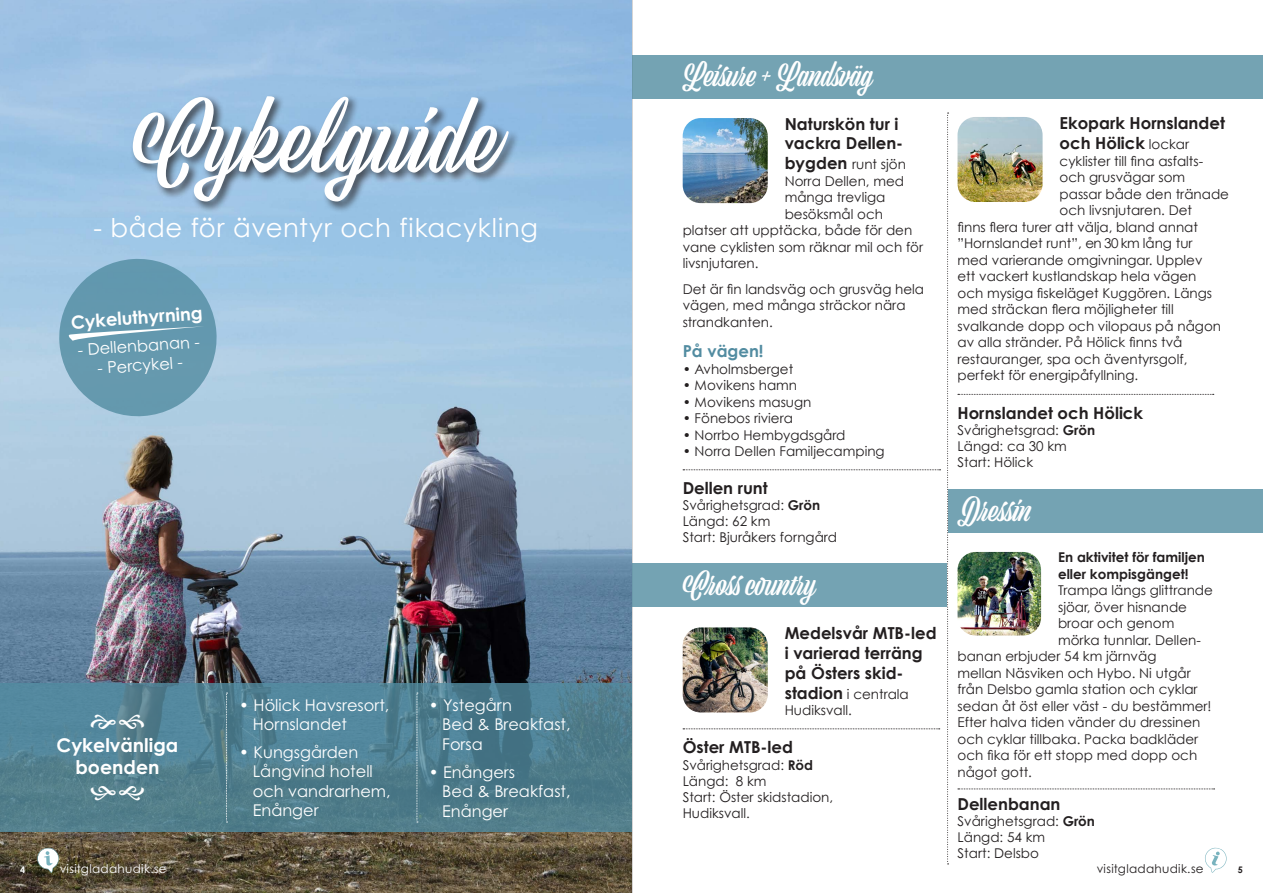
<style>
.page{position:relative;width:1263px;height:893px;background:#fff}
.page>*{position:absolute;margin:0;border:0;box-sizing:border-box;transform-origin:0 0}
.t1{font:90px "Viktor Script";letter-spacing:.035em;color:#fff}
.t2{font:30px "Viktor Script";color:#fff}
.t3{font:30px "Viktor Script";letter-spacing:.025em;color:#fff}
.t4{font:25.95px "Century Gothic";letter-spacing:.025em;color:#fff}
.t5{font:700 18.9px "Century Gothic Pro";color:#fff}
.t6{font:700 18px "Century Gothic Pro";color:#fff}
.t7{font:700 16.5px/19.8px "Century Gothic";color:#231f20}
.t8{font:700 16.5px "Century Gothic Pro";color:#231f20}
.t9{font:700 16.5px "Century Gothic";color:#528ca1}
.t10{font:16.2px "Century Gothic Pro";color:#fff}
.t11{font:13.5px/16.5px "Century Gothic";color:#231f20}
.t12{font:13.5px "Century Gothic Pro";color:#231f20}
.t13{font:12px "Century Gothic Pro";letter-spacing:.025em;color:#231f20}
.t14{font:12px "Century Gothic Pro";letter-spacing:.025em;color:#fff}
.t15{font:700 9px "Century Gothic Pro";color:#231f20}
.t16{font:700 9px "Century Gothic Pro";color:#fff}
.s1{font-weight:700;font-size:16.5px}
.s2{font-family:"Century Gothic";font-weight:700}
.s3{font-weight:700}
.s4{font-weight:400;font-size:13.5px}
</style>
<div class="page">
<hr style="left:631px;top:0;width:1px;height:893px;background:#231f20">
<svg style="left:1205px;top:847px;width:22px;height:26px"></svg>
<div style="left:948px;top:490px;width:315px;height:43px;background:#74a3b3"></div>
<div style="left:631px;top:563px;width:316px;height:43px;background:#74a3b3"></div>
<div style="left:631px;top:55px;width:632px;height:43px;background:#74a3b3"></div>
<img style="left:0;top:0;width:631px;height:893px">
<svg style="left:0;top:683px;width:631px;height:149px;background:#507f8f"></svg>
<div style="left:131px;top:93px;width:389px;height:120px;background:#231f20;opacity:.75"></div>
<img style="left:957px;top:117px;width:85px;height:85px">
<svg style="left:417px;top:693px;width:1px;height:130px"></svg>
<svg style="left:226px;top:693px;width:2px;height:130px"></svg>
<img style="left:957px;top:552px;width:84px;height:83px">
<img style="left:683px;top:627px;width:85px;height:85px">
<img style="left:683px;top:118px;width:85px;height:85px">
<svg style="left:958px;top:394px;width:256px;height:1px"></svg>
<svg style="left:947px;top:113px;width:2px;height:751px"></svg>
<svg style="left:683px;top:469px;width:257px;height:1px"></svg>
<svg style="left:683px;top:728px;width:257px;height:1px"></svg>
<svg style="left:958px;top:788px;width:256px;height:1px"></svg>
<svg style="left:36px;top:847px;width:24px;height:26px"></svg>
<svg style="left:56px;top:256px;width:163px;height:163px;background:#78a7bd"></svg>
<svg style="left:91px;top:715px;width:53px;height:14px"></svg>
<svg style="left:91px;top:786px;width:53px;height:14px"></svg>
<p class="t1" style="left:133px;top:88px;width:361px">Cykelguide</p>
<p class="t4" style="left:93px;top:212px;width:446px">- både för äventyr och fikacykling</p>
<p class="t6" style="left:70px;top:311px;width:133px;rotate:-4deg">Cykeluthyrning</p>
<p class="t10" style="left:77px;top:340px;width:124px;rotate:-4deg">- Dellenbanan -</p>
<p class="t10" style="left:97px;top:358px;width:87px;rotate:-4deg">- Percykel -</p>
<p class="t5" style="left:57px;top:733px;width:123px">Cykelvänliga</p>
<p class="t5" style="left:76px;top:756px;width:85px">boenden</p>
<p class="t16" style="left:20px;top:864px;width:7px">4</p>
<p class="t14" style="left:60px;top:861px;width:108px">visitgladahudik.se</p>
<p class="t10" style="left:239px;top:695px;width:152px">• Hölick Havsresort,</p>
<p class="t10" style="left:253px;top:715px;width:96px">Hornslandet</p>
<p class="t10" style="left:239px;top:742px;width:121px">• Kungsgården</p>
<p class="t10" style="left:253px;top:762px;width:122px">Långvind hotell</p>
<p class="t10" style="left:253px;top:781px;width:139px">och vandrarhem,</p>
<p class="t10" style="left:253px;top:801px;width:67px">Enånger</p>
<p class="t10" style="left:429px;top:695px;width:85px">• Ystegårn</p>
<p class="t10" style="left:442px;top:715px;width:130px">Bed &amp; Breakfast,</p>
<p class="t10" style="left:442px;top:734px;width:42px">Forsa</p>
<p class="t10" style="left:429px;top:762px;width:88px">• Enångers</p>
<p class="t10" style="left:442px;top:781px;width:130px">Bed &amp; Breakfast,</p>
<p class="t10" style="left:442px;top:801px;width:67px">Enånger</p>
<p class="t2" style="left:682px;top:58px;width:192px">Leisure + Landsväg</p>
<p class="t7" style="left:785px;top:113px;width:120px">Naturskön tur i vackra Dellen-</p>
<p class="t11" style="left:785px;top:156px;width:123px"><span class="s1">bygden</span> runt sjön</p>
<p class="t11" style="left:785px;top:172px;width:121px">Norra Dellen, med många trevliga</p>
<p class="t11" style="left:785px;top:205px;width:100px">besöksmål och</p>
<p class="t11" style="left:683px;top:222px;width:242px">platser att upptäcka, både för den vane cyklisten som räknar mil och för livsnjutaren.</p>
<p class="t11" style="left:683px;top:280px;width:243px">Det är fin landsväg och grusväg hela vägen, med många sträckor nära strandkanten.</p>
<p class="t9" style="left:683px;top:341px;width:82px">På vägen!</p>
<p class="t11" style="left:683px;top:361px;width:112px">• Avholmsberget</p>
<p class="t11" style="left:683px;top:377px;width:116px">• Movikens hamn</p>
<p class="t11" style="left:683px;top:394px;width:130px">• Movikens masugn</p>
<p class="t11" style="left:683px;top:410px;width:112px">• Fönebos riviera</p>
<p class="t11" style="left:683px;top:427px;width:164px">• Norrbo Hembygdsgård</p>
<p class="t11" style="left:683px;top:443px;width:204px">• Norra Dellen Familjecamping</p>
<p class="t8" style="left:683px;top:477px;width:87px">Dellen runt</p>
<p class="t12" style="left:683px;top:497px;width:139px">Svårighetsgrad: <span class="s2">Grön</span></p>
<p class="t12" style="left:683px;top:513px;width:89px">Längd: 62 km</p>
<p class="t12" style="left:683px;top:529px;width:156px">Start: Bjuråkers forngård</p>
<p class="t2" style="left:683px;top:567px;width:135px">Cross country</p>
<p class="t7" style="left:785px;top:623px;width:153px">Medelsvår MTB-led i varierad terräng på Östers skid-</p>
<p class="t11" style="left:785px;top:685px;width:126px"><span class="s1">stadion</span> i centrala</p>
<p class="t11" style="left:785px;top:702px;width:69px">Hudiksvall.</p>
<p class="t8" style="left:683px;top:737px;width:112px">Öster MTB-led</p>
<p class="t12" style="left:683px;top:756px;width:132px">Svårighetsgrad: <span class="s3">Röd</span></p>
<p class="t12" style="left:683px;top:773px;width:85px">Längd: 8 km</p>
<p class="t12" style="left:683px;top:789px;width:152px">Start: Öster skidstadion,</p>
<p class="t12" style="left:683px;top:805px;width:69px">Hudiksvall.</p>
<p class="t7" style="left:1059px;top:113px;width:167px">Ekopark Hornslandet och Hölick <span class="s4">lockar</span></p>
<p class="t11" style="left:1059px;top:152px;width:145px">cyklister till fina asfalts-</p>
<p class="t11" style="left:1059px;top:169px;width:127px">och grusvägar som</p>
<p class="t11" style="left:1059px;top:185px;width:171px">passar både den tränade</p>
<p class="t11" style="left:1059px;top:202px;width:134px">och livsnjutaren. Det</p>
<p class="t11" style="left:957px;top:218px;width:242px">finns flera turer att välja, bland annat</p>
<p class="t11" style="left:957px;top:235px;width:237px">”Hornslandet runt”, en 30 km lång tur</p>
<p class="t11" style="left:957px;top:251px;width:246px">med varierande omgivningar. Upplev</p>
<p class="t11" style="left:957px;top:268px;width:240px">ett vackert kustlandskap hela vägen</p>
<p class="t11" style="left:957px;top:284px;width:265px">och mysiga fiskeläget Kuggören. Längs med sträckan flera möjligheter till svalkande dopp och vilopaus på någon av alla stränder. På Hölick finns två</p>
<p class="t11" style="left:957px;top:350px;width:231px">restauranger, spa och äventyrsgolf,</p>
<p class="t11" style="left:957px;top:367px;width:182px">perfekt för energipåfyllning.</p>
<p class="t8" style="left:957px;top:403px;width:187px">Hornslandet och Hölick</p>
<p class="t12" style="left:957px;top:422px;width:139px">Svårighetsgrad: <span class="s2">Grön</span></p>
<p class="t12" style="left:957px;top:438px;width:111px">Längd: ca 30 km</p>
<p class="t12" style="left:957px;top:454px;width:77px">Start: Hölick</p>
<p class="t3" style="left:957px;top:493px;width:74px">Dressin</p>
<p class="t11" style="left:1058px;top:549px;width:156px"><span class="s3">En aktivitet för familjen eller kompisgänget!<br></span>Trampa längs glittrande sjöar, över hisnande broar och genom</p>
<p class="t11" style="left:957px;top:631px;width:245px;text-indent:101px">mörka tunnlar. Dellen&shy;banan erbjuder 54 km järnväg</p>
<p class="t11" style="left:957px;top:664px;width:255px">mellan Näsviken och Hybo. Ni utgår från Delsbo gamla station och cyklar sedan åt öst eller väst - du bestämmer!<br>Efter halva tiden vänder du dressinen och cyklar tillbaka. Packa badkläder och fika för ett stopp med dopp och något gott.</p>
<p class="t8" style="left:957px;top:793px;width:104px">Dellenbanan</p>
<p class="t12" style="left:957px;top:813px;width:139px">Svårighetsgrad: <span class="s3">Grön</span></p>
<p class="t12" style="left:957px;top:829px;width:89px">Längd: 54 km</p>
<p class="t12" style="left:957px;top:845px;width:83px">Start: Delsbo</p>
<p class="t13" style="left:1097px;top:861px;width:108px">visitgladahudik.se</p>
<p class="t15" style="left:1238px;top:864px;width:7px">5</p>
</div>
